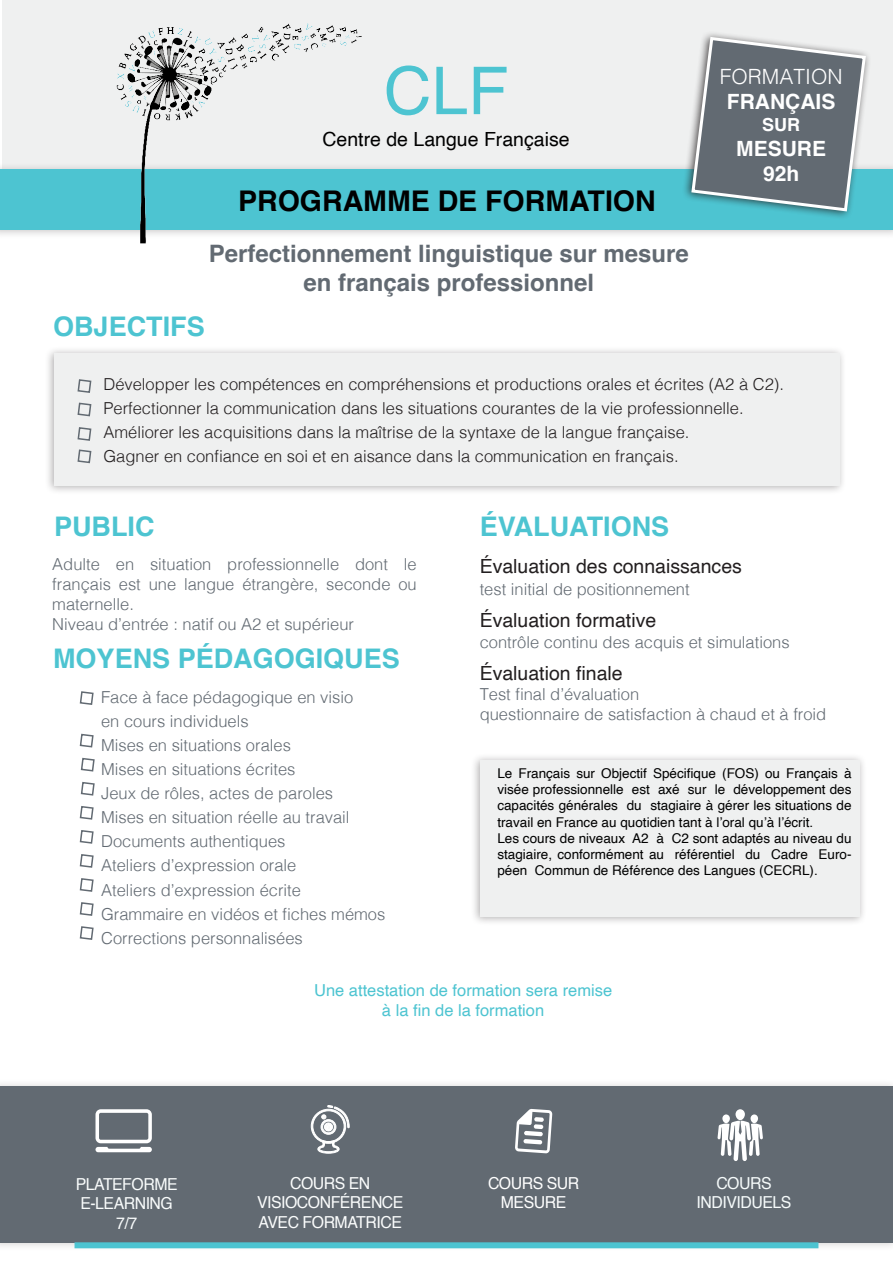
<style>
.page{position:relative;width:893px;height:1263px;background:#fff}
.page>*{position:absolute;margin:0;border:0;box-sizing:border-box;transform-origin:0 0}
.t1{font:66px "Helvetica";color:#4dc4d1}
.t2{font:700 28.5px "Helvetica";color:#000}
.t3{font:700 27px "Helvetica";color:#4dc4d1}
.t4{font:700 24px "Helvetica";color:#626a72}
.t5{font:700 21px "Helvetica";color:#fff}
.t6{font:300 21px "Helvetica";color:#fff}
.t7{font:19.5px "Helvetica";color:#231f20}
.t8{font:19.5px "Helvetica";color:#000}
.t9{font:700 18px "Helvetica";color:#fff}
.t10{font:300 16.5px/19.8px "Helvetica";color:#626a72;text-align:justify}
.t11{font:300 16.5px "Helvetica";color:#231f20}
.t12{font:16.5px "Helvetica";color:#4dc4d1}
.Titre_de_section_de_page_-_Blanc_gras{font:16.5px/19.8px "Helvetica";letter-spacing:-.03em;color:#fbfdfd;text-align:center;scale:.96 1}
.Titre_de_section_de_page_-_Blanc_gras-2{font:16.5px/19.8px "Helvetica";letter-spacing:-.03em;color:#f9fcfc;scale:.96 1}
.Titre_de_section_de_page_-_Blanc_gras-3{font:16.5px "Helvetica";letter-spacing:-.03em;color:#f6fbfb;scale:.96 1}
.Titre_de_section_de_page_-_Blanc_gras-4{font:16.5px/19.8px "Helvetica";letter-spacing:-.03em;color:#fff;text-align:center;scale:.96 1}
.t13{font:13.5px/16.2px "Helvetica";color:#000;text-align:justify}
</style>
<div class="page">
<div style="left:471px;top:753px;width:395px;height:173px;background:#231f20;opacity:.35"></div>
<div style="left:481px;top:760px;width:379px;height:156px;background:#eff0f0"></div>
<div style="left:44px;top:346px;width:802px;height:149px;background:#231f20;opacity:.35"></div>
<div style="left:54px;top:353px;width:786px;height:133px;background:#eff0f0"></div>
<div style="left:2px;top:0;width:891px;height:169px;background:#eff0f0"></div>
<div style="left:0;top:162px;width:893px;height:77px;background:#231f20;opacity:.25"></div>
<div style="left:0;top:169px;width:893px;height:61px;background:#4dc4d1"></div>
<img style="left:112px;top:23px;width:253px;height:221px">
<div style="left:682px;top:31px;width:190px;height:189px;background:#231f20;opacity:.79"></div>
<svg style="left:690px;top:35px;width:178px;height:178px"></svg>
<div style="left:0;top:1079px;width:893px;height:173px;background:#231f20;opacity:.2"></div>
<div style="left:0;top:1086px;width:893px;height:156px;background:#626a72"></div>
<div style="left:722px;top:1114px;width:8px;height:9px;background:#fff;border-radius:50%"></div>
<div style="left:750px;top:1114px;width:8px;height:9px;background:#fff;border-radius:50%"></div>
<div style="left:735px;top:1109px;width:10px;height:11px;background:#fff;border-radius:50%"></div>
<svg style="left:717px;top:1120px;width:46px;height:41px"></svg>
<svg style="left:95px;top:1109px;width:57px;height:43px"></svg>
<svg style="left:515px;top:1109px;width:37px;height:44px"></svg>
<svg style="left:310px;top:1105px;width:40px;height:49px"></svg>
<div style="left:75px;top:1242px;width:743px;height:6px;background:#4dc4d1"></div>
<svg style="left:77px;top:379px;width:15px;height:14px"></svg>
<svg style="left:77px;top:402px;width:15px;height:15px"></svg>
<svg style="left:77px;top:427px;width:15px;height:14px"></svg>
<svg style="left:77px;top:449px;width:15px;height:15px"></svg>
<svg style="left:79px;top:691px;width:15px;height:14px"></svg>
<svg style="left:80px;top:781px;width:15px;height:15px"></svg>
<svg style="left:79px;top:733px;width:15px;height:15px"></svg>
<svg style="left:80px;top:757px;width:15px;height:15px"></svg>
<svg style="left:79px;top:854px;width:15px;height:14px"></svg>
<svg style="left:79px;top:806px;width:15px;height:14px"></svg>
<svg style="left:79px;top:830px;width:15px;height:14px"></svg>
<svg style="left:79px;top:902px;width:15px;height:14px"></svg>
<svg style="left:79px;top:878px;width:15px;height:14px"></svg>
<svg style="left:79px;top:926px;width:15px;height:14px"></svg>
<p class="t1" style="left:384px;top:40px;width:126px">CLF</p>
<p class="t8" style="left:322px;top:124px;width:249px">Centre de Langue Française</p>
<p class="t2" style="left:238px;top:184px;width:419px">PROGRAMME DE FORMATION</p>
<p class="t4" style="left:209px;top:239px;width:482px">Perfectionnement linguistique sur mesure</p>
<p class="t4" style="left:303px;top:268px;width:292px">en français professionnel</p>
<p class="t3" style="left:53px;top:310px;width:153px">OBJECTIFS</p>
<p class="t6" style="left:720px;top:59px;width:124px">FORMATION</p>
<p class="t5" style="left:727px;top:89px;width:110px">FRANÇAIS</p>
<p class="t9" style="left:762px;top:114px;width:39px">SUR</p>
<p class="t5" style="left:736px;top:136px;width:91px">MESURE</p>
<p class="t5" style="left:763px;top:161px;width:38px">92h</p>
<p class="t11" style="left:103px;top:370px;width:682px">Développer les compétences en compréhensions et productions orales et écrites (A2 à C2).</p>
<p class="t11" style="left:103px;top:394px;width:642px">Perfectionner la communication dans les situations courantes de la vie professionnelle.</p>
<p class="t11" style="left:103px;top:418px;width:587px">Améliorer les acquisitions dans la maîtrise de la syntaxe de la langue française.</p>
<p class="t11" style="left:103px;top:442px;width:577px">Gagner en confiance en soi et en aisance dans la communication en français.</p>
<p class="t3" style="left:54px;top:510px;width:102px">PUBLIC</p>
<p class="t3" style="left:480px;top:510px;width:191px">ÉVALUATIONS</p>
<p class="t7" style="left:480px;top:551px;width:264px">Évaluation des connaissances</p>
<p class="t10" style="left:480px;top:578px;width:211px">test initial de positionnement</p>
<p class="t7" style="left:480px;top:605px;width:178px">Évaluation formative</p>
<p class="t10" style="left:480px;top:631px;width:311px">contrôle continu des acquis et simulations</p>
<p class="t7" style="left:480px;top:658px;width:145px">Évaluation finale</p>
<p class="t10" style="left:480px;top:683px;width:161px">Test final d’évaluation</p>
<p class="t10" style="left:480px;top:703px;width:348px">questionnaire de satisfaction à chaud et à froid</p>
<p class="t10" style="left:52px;top:553px;width:366px">Adulte en situation professionnelle dont le français est une langue étrangère, seconde ou maternelle.</p>
<p class="t10" style="left:52px;top:613px;width:303px">Niveau d’entrée : natif ou A2 et supérieur</p>
<p class="t3" style="left:53px;top:642px;width:348px">MOYENS PÉDAGOGIQUES</p>
<p class="t10" style="left:101px;top:686px;width:254px">Face à face pédagogique en visio</p>
<p class="t10" style="left:101px;top:710px;width:149px">en cours individuels</p>
<p class="t10" style="left:101px;top:734px;width:191px">Mises en situations orales</p>
<p class="t10" style="left:101px;top:758px;width:196px">Mises en situations écrites</p>
<p class="t10" style="left:101px;top:782px;width:234px">Jeux de rôles, actes de paroles</p>
<p class="t10" style="left:101px;top:806px;width:250px">Mises en situation réelle au travail</p>
<p class="t10" style="left:101px;top:830px;width:186px">Documents authentiques</p>
<p class="t10" style="left:101px;top:854px;width:197px">Ateliers d’expression orale</p>
<p class="t10" style="left:101px;top:878px;width:201px">Ateliers d’expression écrite</p>
<p class="t10" style="left:101px;top:903px;width:286px">Grammaire en vidéos et fiches mémos</p>
<p class="t10" style="left:101px;top:927px;width:203px">Corrections personnalisées</p>
<p class="t12" style="left:314px;top:977px;width:300px">Une attestation de formation sera remise</p>
<p class="t12" style="left:382px;top:997px;width:164px">à la fin de la formation</p>
<p class="t13" style="left:497px;top:765px;width:356px">Le Français sur Objectif Spécifique (FOS) ou Français à visée professionnelle est axé sur le développement des capacités générales du stagiaire à gérer les situations de travail en France au quotidien tant à l’oral qu’à l’écrit.</p>
<p class="t13" style="left:497px;top:830px;width:356px">Les cours de niveaux A2 à C2 sont adaptés au niveau du stagiaire, conformément au référentiel du Cadre Euro&shy;péen Commun de Référence des Langues (CECRL).</p>
<p class="Titre_de_section_de_page_-_Blanc_gras-2" style="left:76px;top:1174px;width:108px">PLATEFORME<br>E-LEARNING</p>
<p class="Titre_de_section_de_page_-_Blanc_gras-2" style="left:116px;top:1214px;width:23px">7/7</p>
<p class="Titre_de_section_de_page_-_Blanc_gras" style="left:257px;top:1173px;width:154px">COURS EN<br>VISIOCONFÉRENCE</p>
<p class="Titre_de_section_de_page_-_Blanc_gras" style="left:259px;top:1213px;width:151px">AVEC FORMATRICE</p>
<p class="Titre_de_section_de_page_-_Blanc_gras-4" style="left:488px;top:1173px;width:97px">COURS SUR<br>MESURE</p>
<p class="Titre_de_section_de_page_-_Blanc_gras-3" style="left:716px;top:1170px;width:59px">COURS</p>
<p class="Titre_de_section_de_page_-_Blanc_gras-3" style="left:697px;top:1190px;width:100px">INDIVIDUELS</p>
</div>
